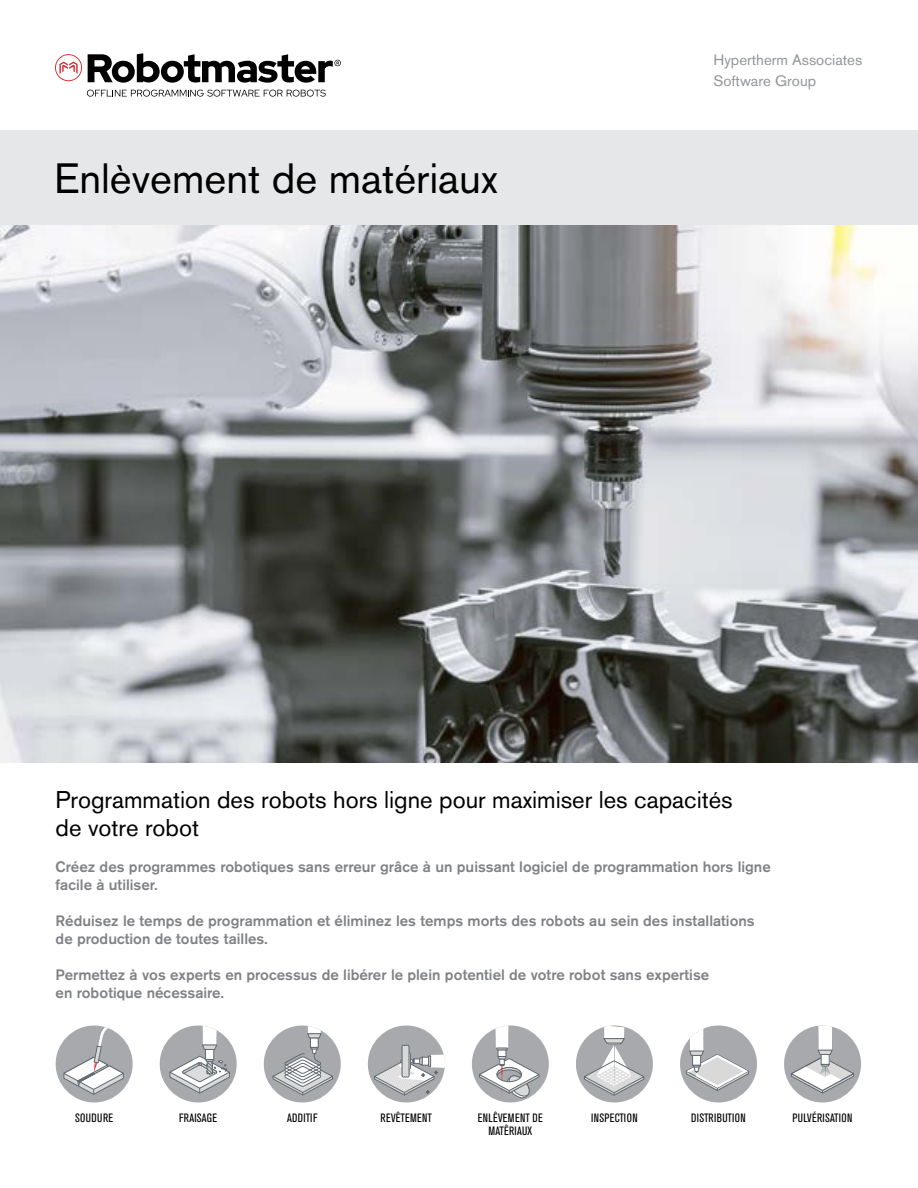
<style>
.page{position:relative;width:918px;height:1188px;background:#fff}
.page>*{position:absolute;margin:0;border:0;box-sizing:border-box;transform-origin:0 0}
.t1{font:42px "Akzidenz Grotesk Pro";color:#000}
.t2{font:24px/28.5px "Akzidenz Grotesk Pro";color:#000}
.t3{font:500 15px/18px "Akzidenz Grotesk Pro";color:#808285}
.t4{font:15px/21px "Akzidenz Grotesk Pro";color:#939598}
.t5{font:condensed 12px/13.5px "Akzidenz Grotesk Pro";letter-spacing:.02em;color:#000;text-align:center}
.t6{font:condensed 12px "Akzidenz Grotesk Pro";letter-spacing:.04em;color:#000}
</style>
<div class="page">
<img style="left:0;top:225px;width:918px;height:537px">
<div style="left:0;top:130px;width:918px;height:95px;background:#e6e7e8"></div>
<svg style="left:88px;top:53px;width:253px;height:30px"></svg>
<svg style="left:55px;top:54px;width:27px;height:27px"></svg>
<svg style="left:87px;top:90px;width:239px;height:7px"></svg>
<div style="left:56px;top:1026px;width:77px;height:76px;background:#a7a9ac;border-radius:50%"></div>
<svg style="left:64px;top:1026px;width:60px;height:69px"></svg>
<div style="left:160px;top:1026px;width:77px;height:76px;background:#a7a9ac;border-radius:50%"></div>
<div style="left:206px;top:1049px;width:8px;height:11px;background:#fff"></div>
<div style="left:205px;top:1049px;width:9px;height:11px;border:1px solid #606a70"></div>
<svg style="left:202px;top:1026px;width:15px;height:24px"></svg>
<svg style="left:169px;top:1056px;width:61px;height:37px"></svg>
<div style="left:264px;top:1026px;width:77px;height:76px;background:#a7a9ac;border-radius:50%"></div>
<div style="left:310px;top:1038px;width:8px;height:9px;background:#fff"></div>
<div style="left:310px;top:1038px;width:8px;height:10px;border:1px solid #606a70"></div>
<svg style="left:307px;top:1026px;width:14px;height:12px"></svg>
<svg style="left:272px;top:1047px;width:61px;height:48px"></svg>
<div style="left:368px;top:1026px;width:77px;height:76px;background:#a7a9ac;border-radius:50%"></div>
<svg style="left:374px;top:1045px;width:71px;height:50px"></svg>
<div style="left:472px;top:1026px;width:77px;height:76px;background:#a7a9ac;border-radius:50%"></div>
<svg style="left:495px;top:1026px;width:14px;height:24px"></svg>
<div style="left:498px;top:1050px;width:8px;height:7px;background:#fff"></div>
<svg style="left:479px;top:1056px;width:60px;height:44px"></svg>
<div style="left:576px;top:1026px;width:77px;height:76px;background:#a7a9ac;border-radius:50%"></div>
<svg style="left:584px;top:1026px;width:60px;height:70px"></svg>
<div style="left:680px;top:1026px;width:77px;height:76px;background:#a7a9ac;border-radius:50%"></div>
<svg style="left:686px;top:1026px;width:63px;height:65px"></svg>
<div style="left:784px;top:1026px;width:77px;height:76px;background:#a7a9ac;border-radius:50%"></div>
<svg style="left:791px;top:1026px;width:63px;height:67px"></svg>
<h1 class="t1" style="left:54px;top:151px;width:445px">Enlèvement de matériaux</h1>
<p class="t4" style="left:713px;top:49px;width:150px">Hypertherm Associates<br>Software Group</p>
<h2 class="t2" style="left:56px;top:785px;width:679px">Programmation des robots hors ligne pour maximiser les capacités de votre robot</h2>
<p class="t3" style="left:56px;top:858px;width:717px">Créez des programmes robotiques sans erreur grâce à un puissant logiciel de programmation hors ligne facile à utiliser.</p>
<p class="t3" style="left:56px;top:912px;width:701px">Réduisez le temps de programmation et éliminez les temps morts des robots au sein des installations de production de toutes tailles.</p>
<p class="t3" style="left:56px;top:966px;width:655px">Permettez à vos experts en processus de libérer le plein potentiel de votre robot sans expertise en robotique nécessaire.</p>
<p class="t6" style="left:75px;top:1110px;width:40px">SOUDURE</p>
<p class="t5" style="left:179px;top:1111px;width:40px">FRAISAGE</p>
<p class="t5" style="left:287px;top:1111px;width:32px">ADDITIF</p>
<p class="t5" style="left:381px;top:1111px;width:53px">REVÊTEMENT</p>
<p class="t5" style="left:478px;top:1111px;width:67px">ENLÊVEMENT DE<br>MATÊRIAUX</p>
<p class="t5" style="left:591px;top:1111px;width:48px">INSPECTION</p>
<p class="t5" style="left:691px;top:1111px;width:56px">DISTRIBUTION</p>
<p class="t5" style="left:793px;top:1111px;width:62px">PULVÉRISATION</p>
</div>
